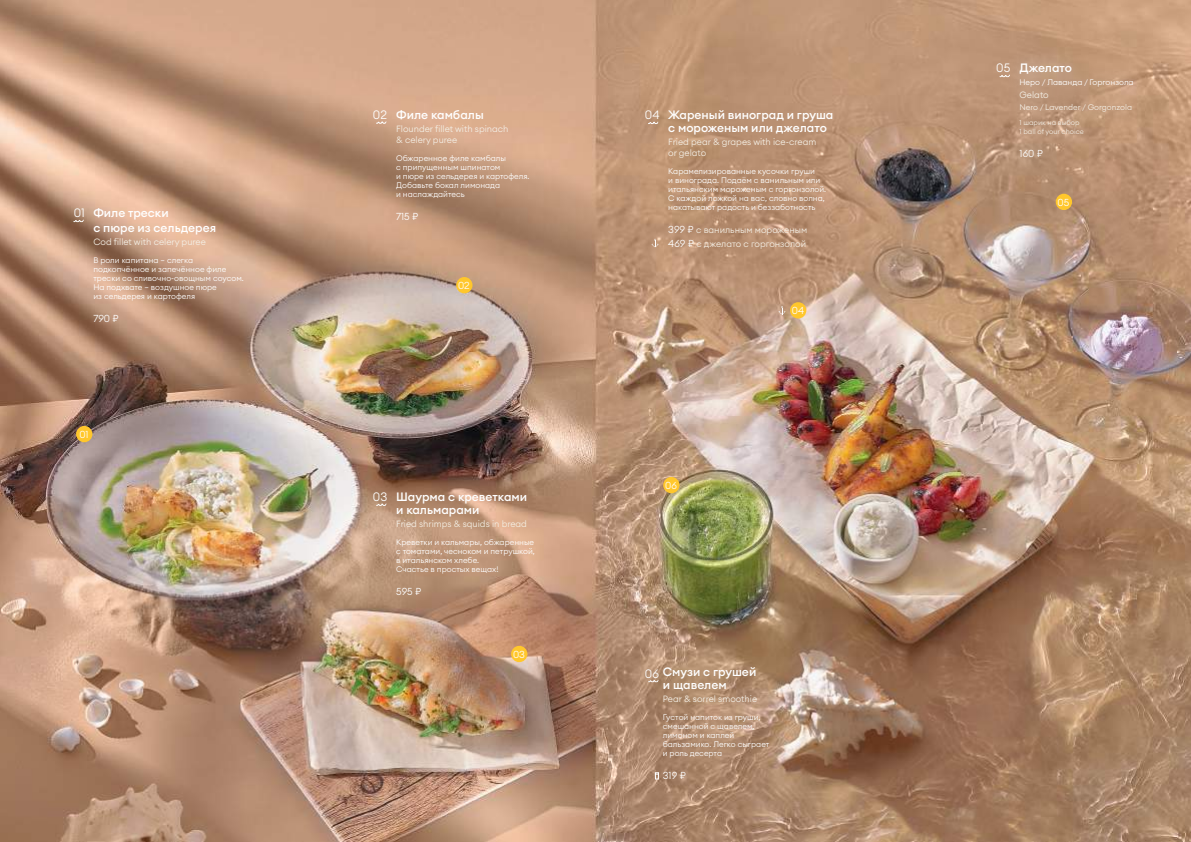
<style>
.page{position:relative;width:1191px;height:842px;background:#fff}
.page>*{position:absolute;margin:0;border:0;box-sizing:border-box;transform-origin:0 0}
.t1{font:500 12px/13px "Euclid Circular A";color:#fff}
.t2{font:300 12px "Euclid Circular A";color:#fff}
.t3{font:300 10px "Euclid Circular A";color:#fff}
.t4{font:300 9px/10.8px "Euclid Circular A";color:#f4efe5}
.t5{font:300 8px/9px "Euclid Circular A";color:#fff}
.t6{font:300 8px "Euclid Circular A";color:#f4efe5}
.t7{font:300 7px/8.8px "Euclid Circular A";color:#f4efe5}
.s1{font-size:10px;color:#fff}
</style>
<div class="page">
<img style="left:0;top:0;width:1191px;height:842px">
<svg style="left:376px;top:503px;width:10px;height:3px"></svg>
<svg style="left:73px;top:220px;width:11px;height:2px"></svg>
<svg style="left:376px;top:121px;width:10px;height:3px"></svg>
<div style="left:456px;top:277px;width:16px;height:16px;background:#ffc72c;border-radius:50%"></div>
<div style="left:76px;top:426px;width:16px;height:16px;background:#ffc72c;border-radius:50%"></div>
<div style="left:511px;top:646px;width:16px;height:16px;background:#ffc72c;border-radius:50%"></div>
<svg style="left:648px;top:122px;width:10px;height:2px"></svg>
<svg style="left:651px;top:239px;width:7px;height:8px"></svg>
<svg style="left:778px;top:306px;width:7px;height:9px"></svg>
<svg style="left:648px;top:680px;width:10px;height:2px"></svg>
<svg style="left:655px;top:772px;width:4px;height:7px"></svg>
<div style="left:1005px;top:49px;width:141px;height:123px;background:#fff;opacity:.75"></div>
<svg style="left:999px;top:75px;width:11px;height:2px"></svg>
<div style="left:1055px;top:194px;width:17px;height:16px;background:#ffc72c;border-radius:50%"></div>
<div style="left:790px;top:302px;width:16px;height:17px;background:#ffc72c;border-radius:50%"></div>
<div style="left:663px;top:477px;width:16px;height:16px;background:#ffc72c;border-radius:50%"></div>
<h1 class="t2" style="left:74px;top:205px;width:13px">01</h1>
<h1 class="t1" style="left:93px;top:206px;width:124px;line-height:14.4px">Филе трески<br>с пюре из сельдерея</h1>
<p class="t4" style="left:93px;top:236px;width:114px">Cod fillet with celery puree</p>
<p class="t5" style="left:93px;top:255px;width:152px">В роли капитана – слегка подкопчённое и запечённое филе трески со сливочно-овощным соусом.<br>На подхвате – воздушное пюре<br>из сельдерея и картофеля</p>
<p class="t3" style="left:93px;top:312px;width:27px">790 ₽</p>
<p class="t3" style="left:79px;top:428px;width:11px">01</p>
<h1 class="t2" style="left:373px;top:107px;width:16px">02</h1>
<h1 class="t1" style="left:396px;top:108px;width:89px">Филе камбалы</h1>
<p class="t4" style="left:396px;top:123px;width:114px">Flounder fillet with spinach &amp; celery puree</p>
<p class="t5" style="left:396px;top:153px;width:135px">Обжаренное филе камбалы<br>с припущенным шпинатом<br>и пюре из сельдерея и картофеля.<br>Добавьте бокал лимонада<br>и наслаждайтесь</p>
<p class="t3" style="left:396px;top:210px;width:24px">715 ₽</p>
<p class="t3" style="left:458px;top:279px;width:13px">02</p>
<h1 class="t2" style="left:373px;top:489px;width:16px">03</h1>
<h1 class="t1" style="left:396px;top:490px;width:132px">Шаурма с креветками и кальмарами</h1>
<p class="t4" style="left:396px;top:518px;width:132px">Fried shrimps &amp; squids in bread</p>
<p class="t5" style="left:396px;top:537px;width:140px">Креветки и кальмары, обжаренные с томатами, чесноком и петрушкой, в итальянском хлебе.<br>Счастье в простых вещах!</p>
<p class="t3" style="left:396px;top:585px;width:27px">595 ₽</p>
<p class="t3" style="left:513px;top:648px;width:13px">03</p>
<h1 class="t2" style="left:645px;top:107px;width:16px">04</h1>
<h1 class="t1" style="left:668px;top:109px;width:167px">Жареный виноград и груша с мороженым или джелато</h1>
<p class="t4" style="left:668px;top:136px;width:150px">Fried pear &amp; grapes with ice-cream or gelato</p>
<p class="t5" style="left:668px;top:167px;width:159px">Карамелизированные кусочки груши<br>и винограда. Подаём с ванильным или итальянским мороженым с горгонзолой.<br>С каждой ложкой на вас, словно волна, накатывают радость и беззаботность</p>
<p class="t4" style="left:668px;top:223px;width:141px;line-height:14px"><span class="s1">399 ₽</span> с ванильным мороженым<br><span class="s1">469 ₽</span> с джелато с горгонзолой</p>
<p class="t3" style="left:792px;top:304px;width:14px">04</p>
<p class="t3" style="left:665px;top:479px;width:13px">06</p>
<h1 class="t1" style="left:663px;top:665px;width:95px">Смузи с грушей и щавелем</h1>
<p class="t4" style="left:663px;top:693px;width:96px">Pear &amp; sorrel smoothie</p>
<p class="t5" style="left:663px;top:712px;width:108px">Густой напиток из груши, смешанной с щавелем, лимоном и каплей бальзамико. Легко сыграет и роль десерта</p>
<p class="t3" style="left:663px;top:769px;width:25px">319 ₽</p>
<h1 class="t2" style="left:645px;top:665px;width:16px">06</h1>
<h1 class="t2" style="left:996px;top:60px;width:16px">05</h1>
<h1 class="t1" style="left:1019px;top:62px;width:54px">Джелато</h1>
<p class="t5" style="left:1019px;top:78px;width:116px">Неро / Лаванда / Горгонзола</p>
<p class="t4" style="left:1019px;top:90px;width:31px">Gelato</p>
<p class="t6" style="left:1019px;top:102px;width:114px">Nero / Lavender / Gorgonzola</p>
<p class="t7" style="left:1019px;top:118px;width:66px">1 шарик на выбор<br>1 ball of your choice</p>
<p class="t3" style="left:1019px;top:147px;width:25px">160 ₽</p>
<p class="t3" style="left:1057px;top:195px;width:13px">05</p>
</div>
